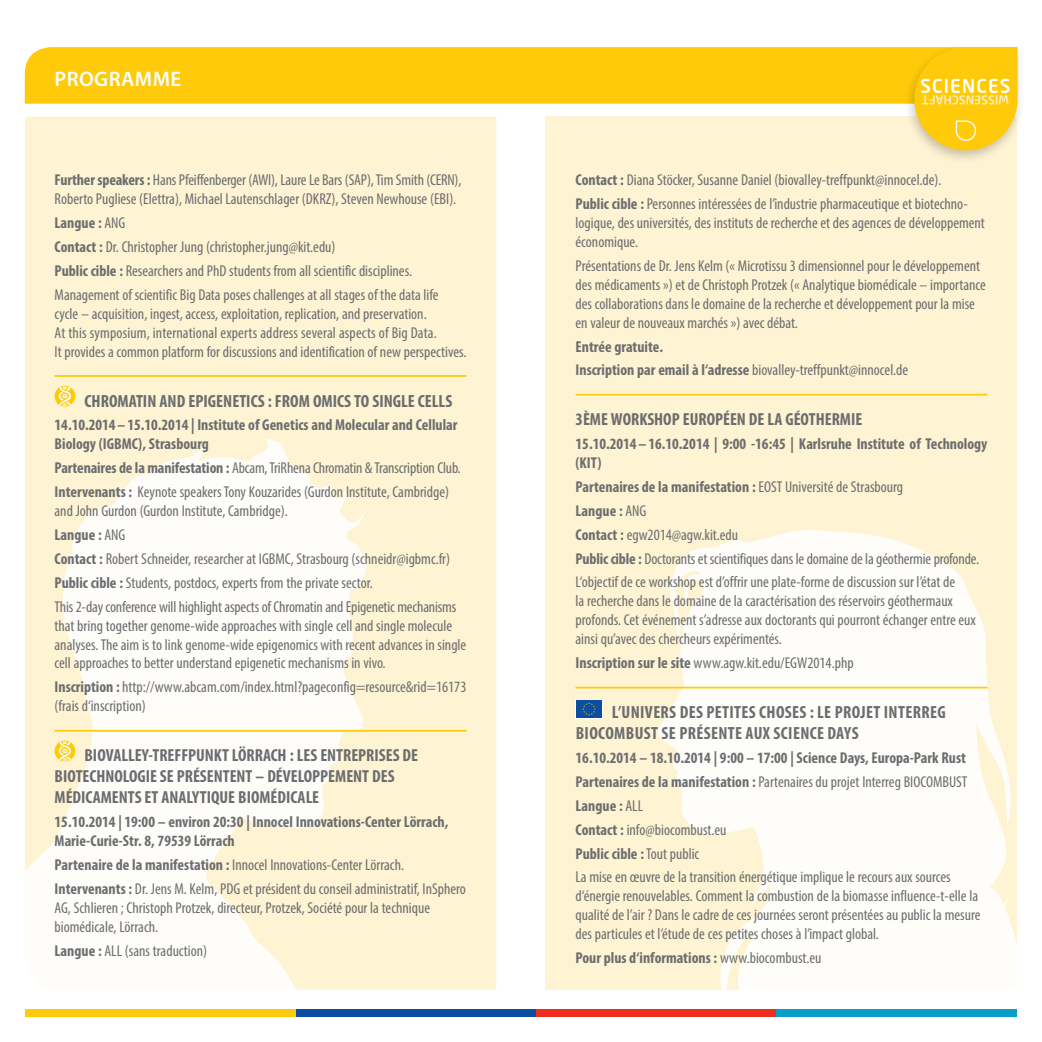
<style>
.page{position:relative;width:1042px;height:1042px;background:#fff}
.page>*{position:absolute;margin:0;border:0;box-sizing:border-box;transform-origin:0 0}
.t1{font:600 21px "Myriad Pro";letter-spacing:.02em;color:#fff}
.t2{font:700 condensed 17.68px/21px "Myriad Pro";letter-spacing:.02em;color:#6c6d70}
.t3{font:700 condensed 17.68px "Myriad Pro";color:#6c6d70}
.t4{font:700 condensed 17.5px/21px "Myriad Pro";color:#6c6d70}
.t5{font:condensed 15.75px/18.9px "Myriad Pro";color:#6c6d70}
.t6{font:700 condensed 15.75px/18.9px "Myriad Pro";color:#6c6d70}
.s1{font-weight:700}
.s2{font-weight:400}
.s3{font-weight:700;font-size:15.92px}
</style>
<div class="page">
<div style="left:546px;top:117px;width:471px;height:873px;background:#fef3d2"></div>
<div style="left:25px;top:117px;width:471px;height:873px;background:#fef3d2"></div>
<svg style="left:656px;top:530px;width:355px;height:460px;fill:#fefdfa"></svg>
<svg style="left:936px;top:831px;width:81px;height:159px"></svg>
<svg style="left:25px;top:439px;width:342px;height:551px"></svg>
<div style="left:776px;top:1009px;width:241px;height:8px;background:#0a9fc8"></div>
<div style="left:535px;top:1009px;width:241px;height:8px;background:#ee2e22"></div>
<div style="left:295px;top:1009px;width:240px;height:8px;background:#0d4da1"></div>
<div style="left:25px;top:1009px;width:270px;height:8px;background:#feca0a"></div>
<div style="left:25px;top:47px;width:879px;height:57px;background:#feca0a"></div>
<hr style="left:55px;top:375px;width:411px;height:2px;background:#feca0a">
<hr style="left:55px;top:730px;width:411px;height:1px;background:#feca0a">
<div style="left:55px;top:386px;width:20px;height:20px;background:#feca0a;border-radius:50%"></div>
<svg style="left:56px;top:386px;width:18px;height:20px"></svg>
<div style="left:55px;top:740px;width:20px;height:21px;background:#feca0a;border-radius:50%"></div>
<svg style="left:56px;top:740px;width:18px;height:21px"></svg>
<hr style="left:575px;top:394px;width:412px;height:1px;background:#feca0a">
<hr style="left:575px;top:687px;width:412px;height:1px;background:#feca0a">
<div style="left:575px;top:700px;width:27px;height:18px;background:#fff"></div>
<div style="left:576px;top:700px;width:26px;height:18px;background:#0d4da1"></div>
<svg style="left:582px;top:702px;width:13px;height:13px"></svg>
<div style="left:904px;top:42px;width:121px;height:123px;background:#231f20;opacity:.25"></div>
<svg style="left:914px;top:47px;width:103px;height:103px"></svg>
<h1 class="t1" style="left:55px;top:65px;width:128px">PROGRAMME</h1>
<p class="t5" style="left:55px;top:171px;width:408px"><span class="s1">Further speakers :</span> Hans Pfeiffenberger (AWI), Laure Le Bars (SAP), Tim Smith (CERN),<br>Roberto Pugliese (Elettra), Michael Lautenschlager (DKRZ), Steven Newhouse (EBI).</p>
<p class="t5" style="left:55px;top:211px;width:386px;line-height:24px"><span class="s1">Langue :</span> ANG<br><span class="s1">Contact :</span> Dr. Christopher Jung (christopher.jung@kit.edu)<br><span class="s1">Public cible :</span> Researchers and PhD students from all scientific disciplines.<br>Management of scientific Big Data poses challenges at all stages of the data life</p>
<p class="t5" style="left:55px;top:304px;width:413px">cycle – acquisition, ingest, access, exploitation, replication, and preservation.<br>At this symposium, international experts address several aspects of Big Data.<br>It provides a common platform for discussions and identification of new perspectives.</p>
<p class="t3" style="left:85px;top:390px;width:369px">CHROMATIN AND EPIGENETICS : FROM OMICS TO SINGLE CELLS</p>
<p class="t6" style="left:55px;top:415px;width:404px">14.10.2014–15.10.2014 | Institute of Genetics and Molecular and Cellular<br>Biology (IGBMC), Strasbourg</p>
<p class="t5" style="left:55px;top:456px;width:408px;line-height:24px"><span class="s1">Partenaires de la manifestation :</span> Abcam, TriRhena Chromatin &amp; Transcription Club.<br><span class="s1">Intervenants :</span> Keynote speakers Tony Kouzarides (Gurdon Institute, Cambridge)</p>
<p class="t5" style="left:55px;top:499px;width:403px;line-height:24px">and John Gurdon (Gurdon Institute, Cambridge).<br><span class="s1">Langue :</span> ANG<br><span class="s1">Contact :</span> Robert Schneider, researcher at IGBMC, Strasbourg (schneidr@igbmc.fr)<br><span class="s1">Public cible :</span> Students, postdocs, experts from the private sector.<br>This 2-day conference will highlight aspects of Chromatin and Epigenetic mechanisms</p>
<p class="t5" style="left:55px;top:616px;width:413px">that bring together genome-wide approaches with single cell and single molecule analyses. The aim is to link genome-wide epigenomics with recent advances in single cell approaches to better understand epigenetic mechanisms in vivo.</p>
<p class="t5" style="left:55px;top:677px;width:413px"><span class="s1">Inscription :</span> http://www.abcam.com/index.html?pageconfig=resource&amp;rid=16173 (frais d‘inscription)</p>
<p class="t4" style="left:55px;top:744px;width:365px;text-indent:30px">BIOVALLEY-TREFFPUNKT LÖRRACH : LES ENTREPRISES DE<br>BIOTECHNOLOGIE SE PRÉSENTENT – DÉVELOPPEMENT DES<br>MÉDICAMENTS ET ANALYTIQUE BIOMÉDICALE</p>
<p class="t6" style="left:55px;top:812px;width:395px">15.10.2014 | 19:00 – environ 20:30 | Innocel Innovations-Center Lörrach,<br>Marie-Curie-Str. 8, 79539 Lörrach</p>
<p class="t5" style="left:55px;top:853px;width:413px;line-height:23.8px"><span class="s1">Partenaire de la manifestation :</span> Innocel Innovations-Center Lörrach.<br><span class="s1">Intervenants :</span> Dr. Jens M. Kelm, PDG et président du conseil administratif, InSphero</p>
<p class="t5" style="left:55px;top:898px;width:377px">AG, Schlieren ; Christoph Protzek, directeur, Protzek, Société pour la technique biomédicale, Lörrach.</p>
<p class="t5" style="left:55px;top:940px;width:154px"><span class="s1">Langue :</span> ALL (sans traduction)</p>
<p class="t5" style="left:575px;top:168px;width:394px;line-height:23.8px"><span class="s1">Contact :</span> Diana Stöcker, Susanne Daniel (biovalley-treffpunkt@innocel.de).<br><span class="s1">Public cible :</span> Personnes intéressées de l’industrie pharmaceutique et biotechno-</p>
<p class="t5" style="left:575px;top:213px;width:411px">logique, des universités, des instituts de recherche et des agences de développement économique.</p>
<p class="t5" style="left:575px;top:256px;width:412px">Présentations de Dr. Jens Kelm (« Microtissu 3 dimensionnel pour le développement des médicaments ») et de Christoph Protzek (« Analytique biomédicale – importance des collaborations dans le domaine de la recherche et développement pour la mise en valeur de nouveaux marchés ») avec débat.</p>
<p class="t6" style="left:575px;top:334px;width:334px;line-height:23.8px">Entrée gratuite.<br>Inscription par email à l‘adresse <span class="s2">biovalley-treffpunkt@innocel.de</span></p>
<p class="t4" style="left:575px;top:409px;width:288px">3ÈME WORKSHOP EUROPÉEN DE LA GÉOTHERMIE</p>
<p class="t6" style="left:575px;top:434px;width:413px">15.10.2014– 16.10.2014 | 9:00 -16:45 | Karlsruhe Institute of Technology (KIT)</p>
<p class="t5" style="left:575px;top:475px;width:405px;line-height:23.8px"><span class="s1">Partenaires de la manifestation :</span> EOST Université de Strasbourg<br><span class="s1">Langue :</span> ANG<br><span class="s1">Contact :</span> egw2014@agw.kit.edu<br><span class="s1">Public cible :</span> Doctorants et scientifiques dans le domaine de la géothermie profonde.<br>L‘objectif de ce workshop est d’offrir une plate-forme de discussion sur l’état de</p>
<p class="t5" style="left:575px;top:591px;width:402px">la recherche dans le domaine de la caractérisation des réservoirs géothermaux profonds. Cet événement s’adresse aux doctorants qui pourront échanger entre eux ainsi qu’avec des chercheurs expérimentés.</p>
<p class="t5" style="left:575px;top:653px;width:280px"><span class="s3">Inscription sur le site</span> www.agw.kit.edu/EGW2014.php</p>
<p class="t2" style="left:576px;top:701px;width:371px;text-indent:36px">L’UNIVERS DES PETITES CHOSES : LE PROJET INTERREG<br>BIOCOMBUST SE PRÉSENTE AUX SCIENCE DAYS</p>
<p class="t5" style="left:575px;top:746px;width:393px;line-height:23.8px"><span class="s1">16.10.2014 – 18.10.2014 | 9:00 – 17:00 | Science Days, Europa-Park Rust Partenaires de la manifestation :</span> Partenaires du projet Interreg BIOCOMBUST <span class="s1">Langue :</span> ALL<br><span class="s1">Contact :</span> info@biocombust.eu<br><span class="s1">Public cible :</span> Tout public<br>La mise en œuvre de la transition énergétique implique le recours aux sources</p>
<p class="t5" style="left:575px;top:886px;width:406px">d‘énergie renouvelables. Comment la combustion de la biomasse influence-t-elle la qualité de l’air ? Dans le cadre de ces journées seront présentées au public la mesure des particules et l’étude de ces petites choses à l’impact global.</p>
<p class="t6" style="left:575px;top:948px;width:247px">Pour plus d‘informations : <span class="s2">www.biocombust.eu</span></p>
</div>
